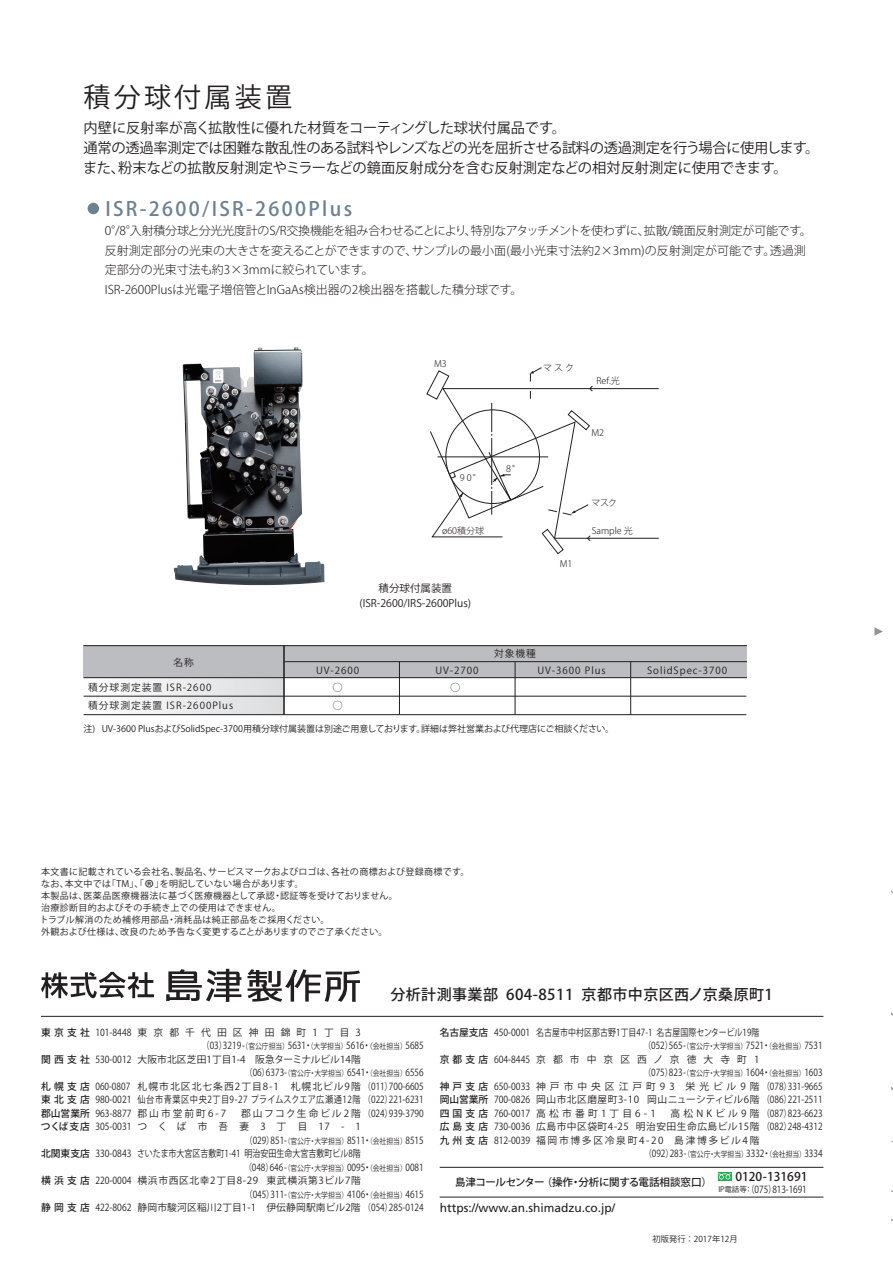
<style>
.page{position:relative;width:893px;height:1263px;background:#fff}
.page>*{position:absolute;margin:0;border:0;box-sizing:border-box;transform-origin:0 0}
.t1{font:27px "Koz Go Pr 6 N";letter-spacing:.12em;color:#231f20}
.t2{font:21px "Koz Go Pro";color:#231f20}
.t3{font:500 19.5px "Koz Go Pr 6 N";letter-spacing:.12em;color:#6c8191}
.t4{font:500 15px "Koz Go Pro";letter-spacing:.03em;color:#231f20}
.t5{font:14.25px/20.2px "Koz Go Pr 6 N";letter-spacing:-.02em;color:#231f20}
.t6{font:300 12px/19.5px "Koz Go Pro";letter-spacing:-.02em;color:#231f20}
.t7{font:12px "Frutiger";color:#231f20}
.t8{font:500 12px "Koz Go Pro";color:#231f20}
.t9{font:10.5px/15px "Koz Go Pro";color:#231f20;text-align:center}
.t10{font:500 10.5px "Koz Go Pro";letter-spacing:-.02em;color:#231f20}
.t11{font:9.75px/13.5px "Koz Go Pro";letter-spacing:.005em;color:#231f20;scale:.85 1}
.t12{font:9.75px/13.5px "Koz Go Pro";letter-spacing:.05em;color:#231f20;text-align:right;scale:.85 1}
.t13{font:9.75px/13.5px "Koz Go Pro";letter-spacing:.055em;color:#231f20;text-align:right;scale:.85 1}
.t14{font:9.75px/13.5px "Koz Go Pro";letter-spacing:.005em;color:#231f20;text-align:justify;scale:.88 1}
.t15{font:500 9.75px/13.5px "Koz Go Pro";letter-spacing:.325em;color:#231f20;text-align:justify}
.t16{font:9.75px/18.5px "Koz Go Pro";letter-spacing:.1em;color:#231f20}
.t17{font:9.75px/18.5px "Koz Go Pro";letter-spacing:.005em;color:#231f20}
.t18{font:9.75px/13.5px "Koz Go Pro";letter-spacing:.205em;color:#231f20}
.t19{font:9.75px "Koz Go Pro";letter-spacing:.005em;color:#231f20;scale:.81 1}
.t20{font:9.75px "Koz Go Pro";letter-spacing:.005em;color:#231f20;scale:.82 1}
.t21{font:9.75px "Koz Go Pro";letter-spacing:.065em;color:#231f20}
.t22{font:9.75px "Koz Go Pro";letter-spacing:.175em;color:#231f20}
.t23{font:9.75px "Koz Go Pro";letter-spacing:.63em;color:#231f20}
.t24{font:9.75px "Koz Go Pro";letter-spacing:.73em;color:#231f20}
.t25{font:9.75px "Koz Go Pro";letter-spacing:.33em;color:#231f20}
.t26{font:9px/12px "Koz Go Pro";letter-spacing:.045em;color:#231f20}
.t27{font:9px "Koz Go Pro";letter-spacing:.015em;color:#231f20}
.t28{font:300 9px "Koz Go Pro";color:#231f20}
.t29{font:8.25px "Koz Go Pro";color:#231f20}
.s1{font-size:7.8px}
.s2{font-size:7.5px}
</style>
<div class="page">
<hr style="left:41px;top:1016px;width:782px;height:1px;background:#231f20">
<hr style="left:440px;top:1197px;width:383px;height:1px;background:#231f20">
<hr style="left:440px;top:1167px;width:383px;height:1px;background:#231f20">
<svg style="left:41px;top:972px;width:113px;height:26px"></svg>
<svg style="left:166px;top:969px;width:75px;height:33px"></svg>
<svg style="left:247px;top:969px;width:113px;height:33px"></svg>
<svg style="left:718px;top:1172px;width:13px;height:9px"></svg>
<svg style="left:718px;top:1173px;width:13px;height:6px"></svg>
<svg style="left:891px;top:890px;width:2px;height:331px"></svg>
<div style="left:82px;top:197px;width:23px;height:23px;border:6px solid #fff;border-radius:50%"></div>
<div style="left:84px;top:678px;width:200px;height:37px;background:linear-gradient(to right,#fff,#dbdcdf)"></div>
<div style="left:84px;top:646px;width:663px;height:32px;background:#bcbdc0"></div>
<hr style="left:84px;top:645px;width:663px;height:1px;background:#231f20">
<hr style="left:84px;top:677px;width:663px;height:1px;background:#231f20">
<hr style="left:84px;top:696px;width:662px;height:1px;background:#231f20">
<hr style="left:84px;top:714px;width:662px;height:1px;background:#231f20">
<hr style="left:284px;top:646px;width:1px;height:69px;background:#231f20">
<hr style="left:399px;top:662px;width:1px;height:53px;background:#231f20">
<hr style="left:515px;top:662px;width:1px;height:53px;background:#231f20">
<hr style="left:630px;top:662px;width:1px;height:53px;background:#231f20">
<hr style="left:284px;top:661px;width:463px;height:1px;background:#231f20">
<img style="left:174px;top:347px;width:150px;height:238px">
<svg style="left:426px;top:367px;width:233px;height:187px"></svg>
<h1 class="t1" style="left:84px;top:82px;width:210px">積分球付属装置</h1>
<h3 class="t5" style="left:83px;top:118px;width:738px">内壁に反射率が高く拡散性に優れた材質をコーティングした球状付属品です。<br>通常の透過率測定では困難な散乱性のある試料やレンズなどの光を屈折させる試料の透過測定を行う場合に使用します。また、粉末などの拡散反射測定やミラーなどの鏡面反射成分を含む反射測定などの相対反射測定に使用できます。</h3>
<h3 class="t3" style="left:84px;top:198px;width:270px">●ISR-2600/ISR-2600Plus</h3>
<p class="t6" style="left:105px;top:221px;width:708px">0°/8°入射積分球と分光光度計のS/R交換機能を組み合わせることにより、特別なアタッチメントを使わずに、拡散/鏡面反射測定が可能です。反射測定部分の光束の大きさを変えることができますので、サンプルの最小面(最小光束寸法約2×3mm)の反射測定が可能です。透過測定部分の光束寸法も約3×3mmに絞られています。<br>ISR-2600Plusは光電子増倍管とInGaAs検出器の2検出器を搭載した積分球です。</p>
<p class="t17" style="left:173px;top:653px;width:22px">名称</p>
<p class="t28" style="left:434px;top:358px;width:14px">M3</p>
<p class="t28" style="left:543px;top:361px;width:32px">マスク</p>
<p class="t28" style="left:460px;top:471px;width:23px">90°</p>
<p class="t28" style="left:442px;top:524px;width:44px">ø60積分球</p>
<p class="t28" style="left:506px;top:463px;width:16px">8°</p>
<p class="t9" style="left:359px;top:581px;width:113px">積分球付属装置(ISR-2600/IRS-2600Plus)</p>
<p class="t17" style="left:494px;top:645px;width:43px">対象機種</p>
<p class="t28" style="left:560px;top:557px;width:14px">M1</p>
<p class="t28" style="left:596px;top:375px;width:25px">Ref.光</p>
<p class="t28" style="left:591px;top:427px;width:14px">M2</p>
<p class="t28" style="left:592px;top:497px;width:27px">マスク</p>
<p class="t28" style="left:592px;top:524px;width:43px">Sample 光</p>
<p class="t17" style="left:316px;top:661px;width:45px">UV-2600</p>
<p class="t17" style="left:436px;top:661px;width:45px">UV-2700</p>
<p class="t16" style="left:537px;top:661px;width:70px">UV-3600 Plus</p>
<p class="t16" style="left:647px;top:661px;width:82px">SolidSpec-3700</p>
<p class="t16" style="left:88px;top:678px;width:146px">積分球測定装置 ISR-2600<br>積分球測定装置 ISR-2600Plus</p>
<p class="t17" style="left:333px;top:678px;width:11px">◯ ◯</p>
<p class="t17" style="left:450px;top:678px;width:11px">◯</p>
<p class="t27" style="left:84px;top:722px;width:532px">注) UV-3600 PlusおよびSolidSpec-3700用積分球付属装置は別途ご用意しております。詳細は弊社営業および代理店にご相談ください。</p>
<p class="t26" style="left:41px;top:866px;width:430px">本文書に記載されている会社名、製品名、サービスマークおよびロゴは、各社の商標および登録商標です。なお、本文中では「TM」、「</p>
<p class="t26" style="left:40px;top:878px;width:360px;text-indent:115px">」を明記していない場合があります。<br>本製品は、医薬品医療機器法に基づく医療機器として承認・認証等を受けておりません。治療診断目的およびその手続き上での使用はできません。<br>トラブル解消のため補修用部品・消耗品は純正部品をご採用ください。<br>外観および仕様は、改良のため予告なく変更することがありますのでご了承ください。</p>
<h2 class="t2" style="left:145px;top:874px;width:11px">®</h2>
<h3 class="t4" style="left:390px;top:985px;width:384px">分析計測事業部 604-8511 京都市中京区西ノ京桑原町1</h3>
<p class="t15" style="left:41px;top:1026px;width:50px">東京支社</p>
<p class="t15" style="left:41px;top:1053px;width:50px">関西支社</p>
<p class="t15" style="left:41px;top:1080px;width:51px">札幌支店東北支店郡山営業所つくば支店</p>
<p class="t15" style="left:41px;top:1147px;width:50px">北関東支店</p>
<p class="t15" style="left:41px;top:1174px;width:50px">横浜支店</p>
<p class="t15" style="left:41px;top:1201px;width:50px">静岡支店</p>
<p class="t23" style="left:138px;top:1026px;width:225px">東京都千代田区神田錦町1丁目3</p>
<p class="t17" style="left:138px;top:1050px;width:225px">大阪市北区芝田1丁目1-4 阪急ターミナルビル14階</p>
<p class="t14" style="left:95px;top:1025px;width:42px">101-8448</p>
<p class="t14" style="left:95px;top:1052px;width:42px">530-0012</p>
<p class="t11" style="left:95px;top:1079px;width:44px">060-0807<br>980-0021<br>963-8877<br>305-0031</p>
<p class="t14" style="left:95px;top:1147px;width:42px">330-0843</p>
<p class="t14" style="left:95px;top:1174px;width:42px">220-0004</p>
<p class="t14" style="left:95px;top:1201px;width:42px">422-8062</p>
<p class="t11" style="left:202px;top:1039px;width:263px">（03）3219-<span class="s1">（官公庁担当）</span>5631・<span class="s1">（大学担当）</span>5616・<span class="s1">（会社担当）</span>5685</p>
<p class="t13" style="left:138px;top:1066px;width:338px">（06）6373-<span class="s1">（官公庁・大学担当）</span>6541・<span class="s1">（会社担当）</span>6556<br>札幌市北区北七条西2丁目8-1　札幌北ビル9階（011）700-6605仙台市青葉区中央2丁目9-27 プライムスクエア広瀬通12階（022）221-6231郡山フコク生命ビル 2 階（024）939-3790</p>
<p class="t11" style="left:245px;top:1133px;width:212px">（029）851-<span class="s1">（官公庁・大学担当）</span>8511・<span class="s1">（会社担当）</span>8515</p>
<p class="t11" style="left:244px;top:1160px;width:213px">（048）646-<span class="s1">（官公庁・大学担当）</span>0095・<span class="s1">（会社担当）</span>0081</p>
<p class="t11" style="left:138px;top:1187px;width:338px;text-align:right">（045）311-<span class="s1">（官公庁・大学担当）</span>4106・<span class="s1">（会社担当）</span>4615<br>静岡市駿河区稲川2丁目1-1　伊伝静岡駅南ビル2階（054）285-0124</p>
<p class="t18" style="left:138px;top:1106px;width:225px">郡山市堂前町6-7<br>つ　く　ば　市　吾　妻　3　丁　目　17　-　1</p>
<p class="t20" style="left:137px;top:1147px;width:274px">さいたま市大宮区吉敷町1-41 明治安田生命大宮吉敷町ビル8階</p>
<p class="t21" style="left:138px;top:1174px;width:225px">横浜市西区北幸2丁目8-29 東武横浜第3ビル7階</p>
<p class="t19" style="left:536px;top:1026px;width:277px">名古屋市中村区那古野1丁目47-1 名古屋国際センタービル19階</p>
<p class="t24" style="left:536px;top:1053px;width:225px">京都市中京区西ノ京徳大寺町1</p>
<p class="t15" style="left:440px;top:1026px;width:50px">名古屋支店</p>
<p class="t15" style="left:440px;top:1053px;width:50px">京都支店</p>
<p class="t15" style="left:440px;top:1080px;width:50px">神戸支店岡山営業所四国支店広島支店九州支店</p>
<p class="t14" style="left:494px;top:1025px;width:42px">450-0001</p>
<p class="t14" style="left:494px;top:1052px;width:42px">604-8445</p>
<p class="t14" style="left:494px;top:1079px;width:42px">650-0033<br>700-0826<br>760-0017<br>730-0036<br>812-0039</p>
<p class="t11" style="left:643px;top:1039px;width:213px">（052）565-<span class="s1">（官公庁・大学担当）</span>7521・<span class="s1">（会社担当）</span>7531</p>
<p class="t12" style="left:536px;top:1066px;width:338px">（075）823-<span class="s1">（官公庁・大学担当）</span>1604・<span class="s1">（会社担当）</span>1603<br>神戸市中央区江戸町93 栄光ビル9階（078）331-9665岡山市北区磨屋町3-10 岡山ニューシティビル6階（086）221-2511高松 N K ビル 9 階（087）823-6623<br>広島市中区袋町4-25 明治安田生命広島ビル15階（082）248-4312</p>
<p class="t11" style="left:644px;top:1147px;width:212px">（092）283-<span class="s1">（官公庁・大学担当）</span>3332・<span class="s1">（会社担当）</span>3334</p>
<p class="t25" style="left:536px;top:1107px;width:121px">高松市番町1丁目6-1</p>
<p class="t22" style="left:536px;top:1134px;width:225px">福岡市博多区冷泉町4-20 島津博多ビル4階</p>
<p class="t10" style="left:455px;top:1175px;width:258px">島津コールセンター （操作・分析に関する電話相談窓口）</p>
<p class="t7" style="left:440px;top:1201px;width:177px">https://www.an.shimadzu.co.jp/</p>
<p class="t8" style="left:735px;top:1168px;width:74px">0120-131691</p>
<p class="t11" style="left:718px;top:1183px;width:106px"><span class="s2">IP電話等：</span>（075）813-1691</p>
<p class="t29" style="left:653px;top:1233px;width:95px">初版発行：2017年12月　</p>
</div>
